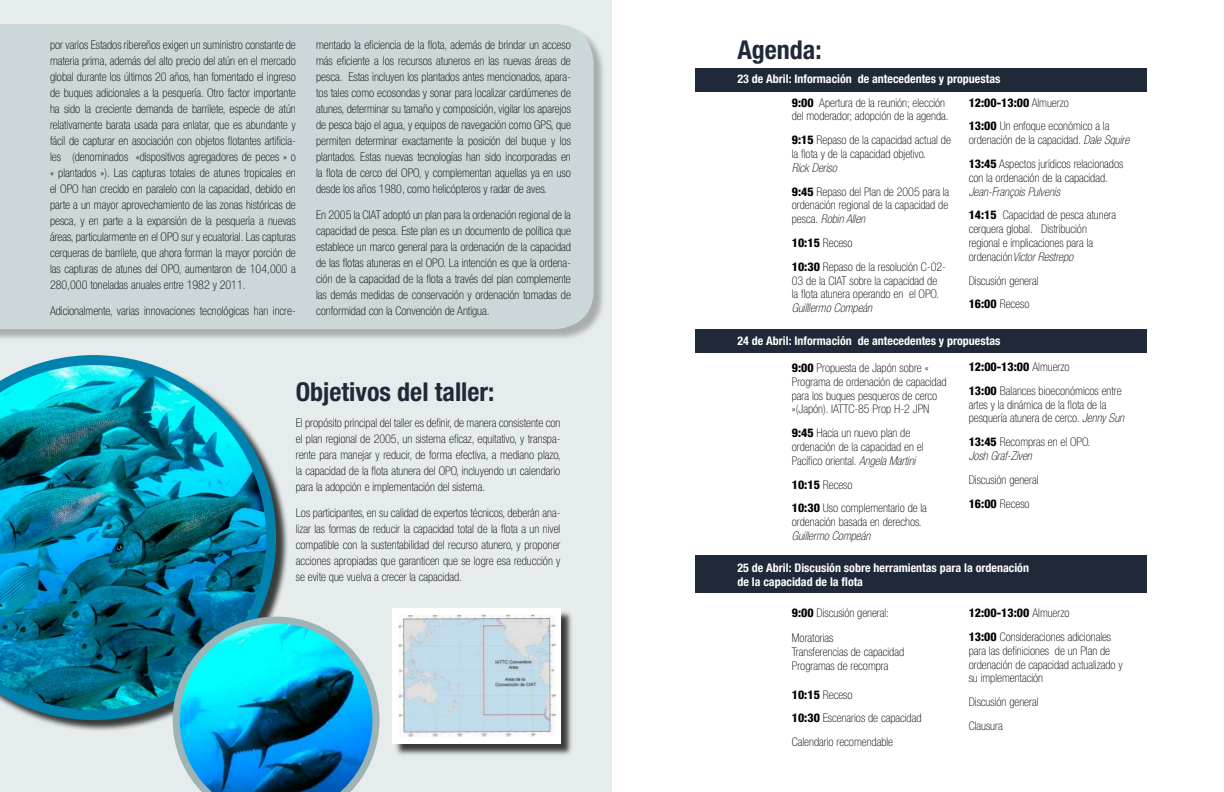
<style>
.page{position:relative;width:1224px;height:792px;background:#fff}
.page>*{position:absolute;margin:0;border:0;box-sizing:border-box;transform-origin:0 0}
.t1{font:700 condensed 26px "Helvetica Neue LT Std";color:#1f2938}
.t2{font:100 condensed 12px/16px "Helvetica Neue LT Std";color:#000}
.t3{font:700 condensed 12px/23.7px "Helvetica Neue LT Std";color:#fff;text-align:center}
.t4{font:italic 100 condensed 12px "Helvetica Neue LT Std";color:#000}
.s1{font-weight:800;color:#000}
.s2{font-weight:100;color:#000}
.s3{font-weight:800}
.s4{font-style:italic}
</style>
<div class="page">
<div style="left:0;top:0;width:612px;height:792px;background:#e6ecec"></div>
<div style="left:394px;top:610px;width:179px;height:146px;background:#000;opacity:.75"></div>
<div style="left:392px;top:609px;width:168px;height:135px;background:#fff"></div>
<div style="left:0;top:26px;width:606px;height:316px;background:#000;opacity:.75"></div>
<div style="left:0;top:24px;width:594px;height:305px;background:#cbd7d8"></div>
<div style="left:0;top:357px;width:289px;height:375px;background:#000;opacity:.75"></div>
<img style="left:0;top:355px;width:276px;height:365px">
<svg style="left:173px;top:617px;width:207px;height:175px;background:#249fc1"></svg>
<div style="left:695px;top:68px;width:452px;height:24px;background:#1f2938"></div>
<div style="left:695px;top:329px;width:452px;height:24px;background:#1f2938"></div>
<div style="left:695px;top:555px;width:452px;height:37px;background:#1f2938"></div>
<img style="left:399px;top:615px;width:157px;height:122px">
<p class="t2" style="left:50px;top:37px;width:247px;text-align:justify">por varios Estados ribereños exigen un suministro constante de materia prima, además del alto precio del atún en el mercado global durante los últimos 20 años, han fomentado el ingreso de buques adicionales a la pesquería. Otro factor importante ha sido la creciente demanda de barrilete, especie de atún relativamente barata usada para enlatar, que es abundante y fácil de capturar en asociación con objetos flotantes artificia&shy;les (denominados «dispositivos agregadores de peces » o « plantados »). Las capturas totales de atunes tropicales en el OPO han crecido en paralelo con la capacidad, debido en parte a un mayor aprovechamiento de las zonas históricas de pesca, y en parte a la expansión de la pesquería a nuevas áreas, particularmente en el OPO sur y ecuatorial. Las capturas cerqueras de barrilete, que ahora forman la mayor porción de las capturas de atunes del OPO, aumentaron de 104,000 a 280,000 toneladas anuales entre 1982 y 2011.</p>
<p class="t2" style="left:50px;top:303px;width:247px">Adicionalmente, varias innovaciones tecnológicas han incre-</p>
<p class="t2" style="left:316px;top:37px;width:256px;text-align:justify">mentado la eficiencia de la flota, además de brindar un acceso más eficiente a los recursos atuneros en las nuevas áreas de pesca. Estas incluyen los plantados antes mencionados, apara&shy;tos tales como ecosondas y sonar para localizar cardúmenes de atunes, determinar su tamaño y composición, vigilar los aparejos de pesca bajo el agua, y equipos de navegación como GPS, que permiten determinar exactamente la posición del buque y los plantados. Estas nuevas tecnologías han sido incorporadas en la flota de cerco del OPO, y complementan aquellas ya en uso desde los años 1980, como helicópteros y radar de aves.</p>
<p class="t2" style="left:316px;top:207px;width:256px;text-align:justify">En 2005 la CIAT adoptó un plan para la ordenación regional de la capacidad de pesca. Este plan es un documento de política que establece un marco general para la ordenación de la capacidad de las flotas atuneras en el OPO. La intención es que la ordena&shy;ción de la capacidad de la flota a través del plan complemente las demás medidas de conservación y ordenación tomadas de conformidad con la Convención de Antigua.</p>
<h1 class="t1" style="left:296px;top:376px;width:200px">Objetivos del taller:</h1>
<p class="t2" style="left:296px;top:415px;width:267px;text-align:justify">El propósito principal del taller es definir, de manera consistente con el plan regional de 2005, un sistema eficaz, equitativo, y transpa&shy;rente para manejar y reducir, de forma efectiva, a mediano plazo, la capacidad de la flota atunera del OPO, incluyendo un calendario para la adopción e implementación del sistema.</p>
<p class="t2" style="left:296px;top:505px;width:266px;text-align:justify">Los participantes, en su calidad de expertos técnicos, deberán ana&shy;lizar las formas de reducir la capacidad total de la flota a un nivel compatible con la sustentabilidad del recurso atunero, y proponer acciones apropiadas que garanticen que se logre esa reducción y se evite que vuelva a crecer la capacidad.</p>
<h1 class="t1" style="left:737px;top:34px;width:86px">Agenda:</h1>
<p class="t3" style="left:737px;top:67px;width:265px">23 de Abril: Información de antecedentes y propuestas<br><span class="s1">9:00</span> <span class="s2">Apertura de la reunión; elección</span></p>
<p class="t2" style="left:792px;top:104px;width:161px;line-height:23.8px">del moderador; adopción de la agenda.<br><span class="s3">9:15</span> Repaso de la capacidad actual de</p>
<p class="t2" style="left:792px;top:146px;width:136px">la flota y de la capacidad objetivo.</p>
<p class="t2" style="left:792px;top:156px;width:159px;line-height:23.8px"><span class="s4">Rick Deriso<br></span><span class="s3">9:45</span> Repaso del Plan de 2005 para la</p>
<p class="t2" style="left:792px;top:198px;width:158px;line-height:13.8px">ordenación regional de la capacidad de pesca. <span class="s4">Robin Allen</span></p>
<p class="t2" style="left:792px;top:231px;width:156px;line-height:23.8px"><span class="s3">10:15</span> Receso<br><span class="s3">10:30</span> Repaso de la resolución C-02-</p>
<p class="t2" style="left:792px;top:273px;width:149px;line-height:13.8px">03 de la CIAT sobre la capacidad de la flota atunera operando en el OPO.</p>
<p class="t4" style="left:792px;top:301px;width:82px">Guilllermo Compeán</p>
<p class="t2" style="left:969px;top:90px;width:142px;line-height:23.8px"><span class="s3">12:00-13:00</span> Almuerzo<br><span class="s3">13:00</span> Un enfoque económico a la</p>
<p class="t2" style="left:969px;top:128px;width:162px;line-height:23.8px">ordenación de la capacidad. <span class="s4">Dale Squire<br></span><span class="s3">13:45</span> Aspectos jurídicos relacionados</p>
<p class="t2" style="left:969px;top:170px;width:141px">con la ordenación de la capacidad.</p>
<p class="t2" style="left:969px;top:179px;width:149px;line-height:23.8px"><span class="s4">Jean-François Pulvenis<br></span><span class="s3">14:15</span> Capacidad de pesca atunera</p>
<p class="t2" style="left:969px;top:222px;width:126px;line-height:13.8px">cerquera global. Distribución regional e implicaciones para la ordenación<span class="s4">Victor Restrepo</span></p>
<p class="t2" style="left:969px;top:268px;width:71px;line-height:23.8px">Discusión general<br><span class="s3">16:00</span> Receso</p>
<p class="t3" style="left:737px;top:328px;width:265px">24 de Abril: Información de antecedentes y propuestas</p>
<p class="t2" style="left:792px;top:361px;width:156px;line-height:13.8px"><span class="s3">9:00</span> Propuesta de Japón sobre « Programa de ordenación de capacidad para los buques pesqueros de cerco »(Japón). IATTC-85 Prop H-2 JPN</p>
<p class="t2" style="left:792px;top:426px;width:133px;line-height:13.8px"><span class="s3">9:45</span> Hacia un nuevo plan de ordenación de la capacidad en el<br>Pacífico oriental. <span class="s4">Angela Martini</span></p>
<p class="t2" style="left:792px;top:472px;width:137px;line-height:23.8px"><span class="s3">10:15</span> Receso<br><span class="s3">10:30</span> Uso complementario de la</p>
<p class="t2" style="left:792px;top:514px;width:131px">ordenación basada en derechos.</p>
<p class="t4" style="left:792px;top:529px;width:80px">Guillermo Compeán</p>
<p class="t3" style="left:737px;top:561px;width:293px;line-height:13.8px;text-align:left">25 de Abril: Discusión sobre herramientas para la ordenación de la capacidad de la flota</p>
<p class="t2" style="left:792px;top:601px;width:99px;line-height:24.4px"><span class="s3">9:00</span> Discusión general:<br>Moratorias</p>
<p class="t2" style="left:792px;top:644px;width:114px;line-height:14.4px">Transferencias de capacidad<br>Programas de recompra</p>
<p class="t2" style="left:792px;top:682px;width:131px;line-height:23.8px"><span class="s3">10:15</span> Receso<br><span class="s3">10:30</span> Escenarios de capacidad<br>Calendario recomendable</p>
<p class="t2" style="left:969px;top:355px;width:154px;line-height:23.8px"><span class="s3">12:00-13:00</span> Almuerzo<br><span class="s3">13:00</span> Balances bioeconómicos entre</p>
<p class="t2" style="left:969px;top:397px;width:157px;line-height:13.8px">artes y la dinámica de la flota de la pesquería atunera de cerco. <span class="s4">Jenny Sun</span></p>
<p class="t2" style="left:969px;top:435px;width:123px;line-height:13.8px"><span class="s3">13:45</span> Recompras en el OPO.<br><span class="s4">Josh Graf-Ziven</span></p>
<p class="t2" style="left:969px;top:468px;width:71px;line-height:23.8px">Discusión general<br><span class="s3">16:00</span> Receso</p>
<p class="t2" style="left:969px;top:601px;width:144px;line-height:23.8px"><span class="s3">12:00-13:00</span> Almuerzo<br><span class="s3">13:00</span> Consideraciones adicionales</p>
<p class="t2" style="left:969px;top:644px;width:155px;line-height:13.8px">para las definiciones de un Plan de ordenación de capacidad actualizado y su implementación</p>
<p class="t2" style="left:969px;top:690px;width:71px;line-height:23.8px">Discusión general<br>Clausura</p>
</div>
